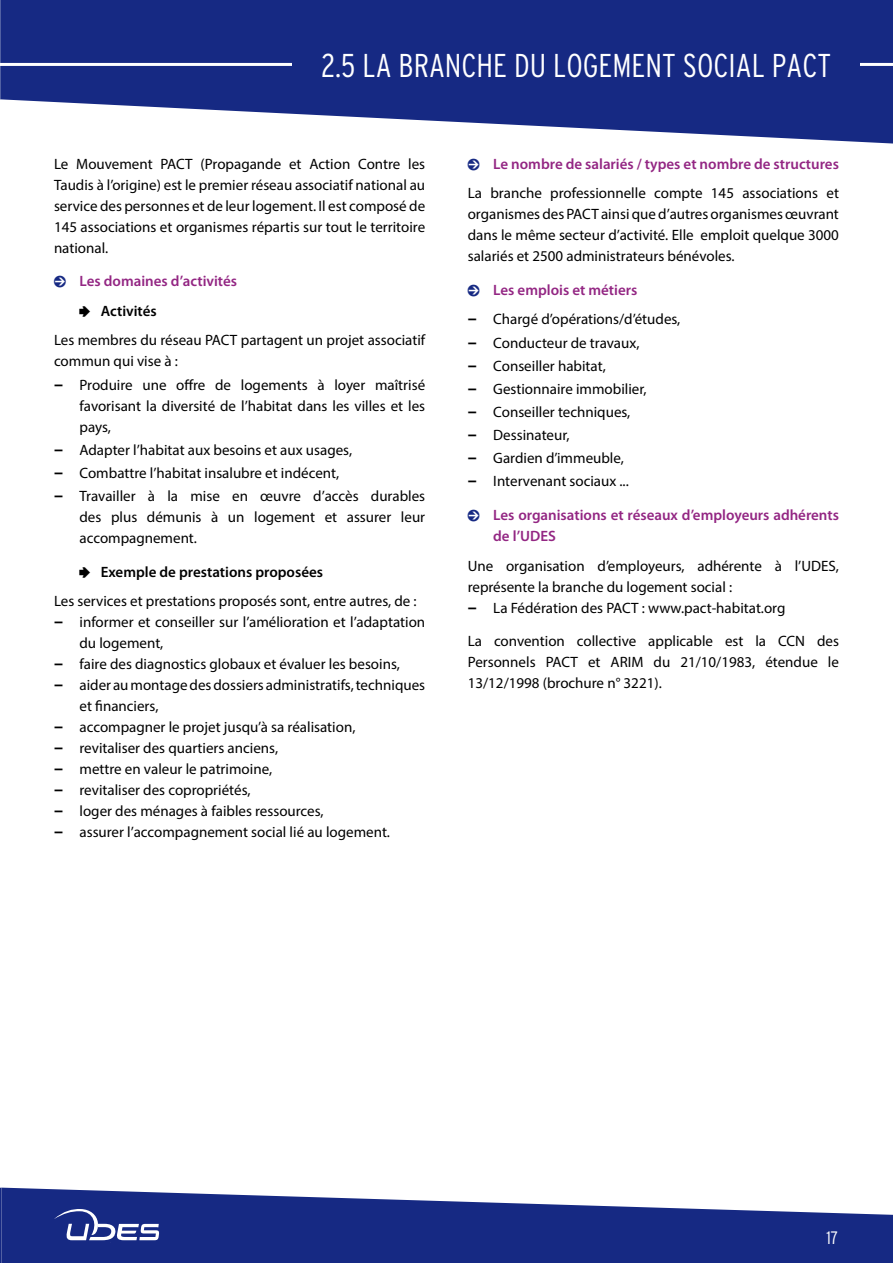
<style>
.page{position:relative;width:893px;height:1263px;background:#fff}
.page>*{position:absolute;margin:0;border:0;box-sizing:border-box;transform-origin:0 0}
.t1{font:300 condensed 33px "Interstate";color:#fff}
.t2{font:300 condensed 18px "Interstate";color:#fff}
.t3{font:15px/21px "Myriad Pro";color:#000;text-align:justify}
.t4{font:600 15px/21px "Myriad Pro";color:#932683}
.t5{font:600 15px "Myriad Pro";color:#000}
.s1{font-family:"Pointers";font-weight:400;color:#162983}
.s2{font-family:"Pointers";font-weight:400}
.s3{font-weight:700;font-size:18px}
.s4{font-family:"Pointers"}
.s5{font-weight:600}
.s6{font-family:"Pointers";color:#162983}
.s7{font-weight:600;color:#932683}
</style>
<div class="page">
<svg style="left:2px;top:1187px;width:891px;height:76px;fill:#162983"></svg>
<svg style="left:1px;top:0;width:892px;height:144px;fill:#162983"></svg>
<svg style="left:0;top:0;width:1px;height:100px"></svg>
<svg style="left:0;top:1188px;width:2px;height:75px"></svg>
<hr style="left:0;top:63px;width:893px;height:3px;background:#fff">
<svg style="left:54px;top:1209px;width:105px;height:31px"></svg>
<div style="left:293px;top:51px;width:567px;height:39px;background:#162983"></div>
<h1 class="t1" style="left:322px;top:46px;width:511px">2.5 LA BRANCHE DU LOGEMENT SOCIAL PACT</h1>
<p class="t3" style="left:54px;top:153px;width:373px">Le Mouvement PACT (Propagande et Action Contre les Taudis à l’origine) est le premier réseau associatif national au service des personnes et de leur logement. Il est composé de 145 associations et organismes répartis sur tout le territoire national.</p>
<p class="t4" style="left:54px;top:270px;width:185px"><span class="s1">0</span> Les domaines d’activités</p>
<p class="t5" style="left:80px;top:301px;width:79px"><span class="s2">4</span> Activités</p>
<p class="t3" style="left:54px;top:330px;width:373px">Les membres du réseau PACT partagent un projet associatif</p>
<p class="t3" style="left:54px;top:351px;width:125px">commun qui vise à :</p>
<p class="t3" style="left:80px;top:374px;width:347px;text-indent:-26px"><span class="s3">–</span> Produire une offre de logements à loyer maîtrisé favorisant la diversité de l’habitat dans les villes et les pays,</p>
<p class="t3" style="left:54px;top:439px;width:300px"><span class="s3">–</span> Adapter l’habitat aux besoins et aux usages,</p>
<p class="t3" style="left:54px;top:462px;width:287px"><span class="s3">–</span> Combattre l’habitat insalubre et indécent,</p>
<p class="t3" style="left:80px;top:485px;width:347px;text-indent:-26px"><span class="s3">–</span> Travailler à la mise en œuvre d’accès durables des plus démunis à un logement et assurer leur accompagnement.</p>
<p class="t3" style="left:54px;top:557px;width:364px;line-height:29.5px;text-indent:26px"><span class="s4">4</span> <span class="s5">Exemple de prestations proposées<br></span>Les services et prestations proposés sont, entre autres, de :</p>
<p class="t3" style="left:80px;top:611px;width:347px;text-indent:-26px"><span class="s3">–</span> informer et conseiller sur l’amélioration et l’adaptation du logement,</p>
<p class="t3" style="left:54px;top:653px;width:347px"><span class="s3">–</span> faire des diagnostics globaux et évaluer les besoins,</p>
<p class="t3" style="left:80px;top:674px;width:347px;text-indent:-26px"><span class="s3">–</span> aider au montage des dossiers administratifs, techniques et financiers,</p>
<p class="t3" style="left:54px;top:716px;width:303px"><span class="s3">–</span> accompagner le projet jusqu’à sa réalisation,</p>
<p class="t3" style="left:54px;top:737px;width:226px"><span class="s3">–</span> revitaliser des quartiers anciens,</p>
<p class="t3" style="left:54px;top:758px;width:220px"><span class="s3">–</span> mettre en valeur le patrimoine,</p>
<p class="t3" style="left:54px;top:779px;width:198px"><span class="s3">–</span> revitaliser des copropriétés,</p>
<p class="t3" style="left:54px;top:800px;width:271px"><span class="s3">–</span> loger des ménages à faibles ressources,</p>
<p class="t3" style="left:54px;top:821px;width:338px"><span class="s3">–</span> assurer l’accompagnement social lié au logement.</p>
<p class="t3" style="left:468px;top:149px;width:373px;line-height:29.5px"><span class="s6">0</span> <span class="s7">Le nombre de salariés / types et nombre de structures<br></span>La branche professionnelle compte 145 associations et</p>
<p class="t3" style="left:468px;top:203px;width:373px">organismes des PACT ainsi que d’autres organismes œuvrant dans le même secteur d’activité. Elle emploit quelque 3000 salariés et 2500 administrateurs bénévoles.</p>
<p class="t4" style="left:468px;top:279px;width:171px"><span class="s1">0</span> Les emplois et métiers</p>
<p class="t3" style="left:468px;top:309px;width:214px"><span class="s3">–</span> Chargé d’opérations/d’études,</p>
<p class="t3" style="left:468px;top:332px;width:173px"><span class="s3">–</span> Conducteur de travaux,</p>
<p class="t3" style="left:468px;top:355px;width:140px"><span class="s3">–</span> Conseiller habitat,</p>
<p class="t3" style="left:468px;top:378px;width:180px"><span class="s3">–</span> Gestionnaire immobilier,</p>
<p class="t3" style="left:468px;top:401px;width:164px"><span class="s3">–</span> Conseiller techniques,</p>
<p class="t3" style="left:468px;top:424px;width:103px"><span class="s3">–</span> Dessinateur,</p>
<p class="t3" style="left:468px;top:447px;width:158px"><span class="s3">–</span> Gardien d’immeuble,</p>
<p class="t3" style="left:468px;top:470px;width:163px"><span class="s3">–</span> Intervenant sociaux ...</p>
<p class="t4" style="left:493px;top:504px;width:347px;text-indent:-26px"><span class="s1">0</span> Les organisations et réseaux d’employeurs adhérents de l’UDES</p>
<p class="t3" style="left:468px;top:555px;width:373px">Une organisation d’employeurs, adhérente à l’UDES, représente la branche du logement social :</p>
<p class="t3" style="left:468px;top:597px;width:319px"><span class="s3">–</span> La Fédération des PACT : www.pact-habitat.org</p>
<p class="t3" style="left:468px;top:630px;width:373px">La convention collective applicable est la CCN des Personnels PACT et ARIM du 21/10/1983, étendue le 13/12/1998 (brochure n° 3221).</p>
<p class="t2" style="left:826px;top:1226px;width:13px">17</p>
</div>
